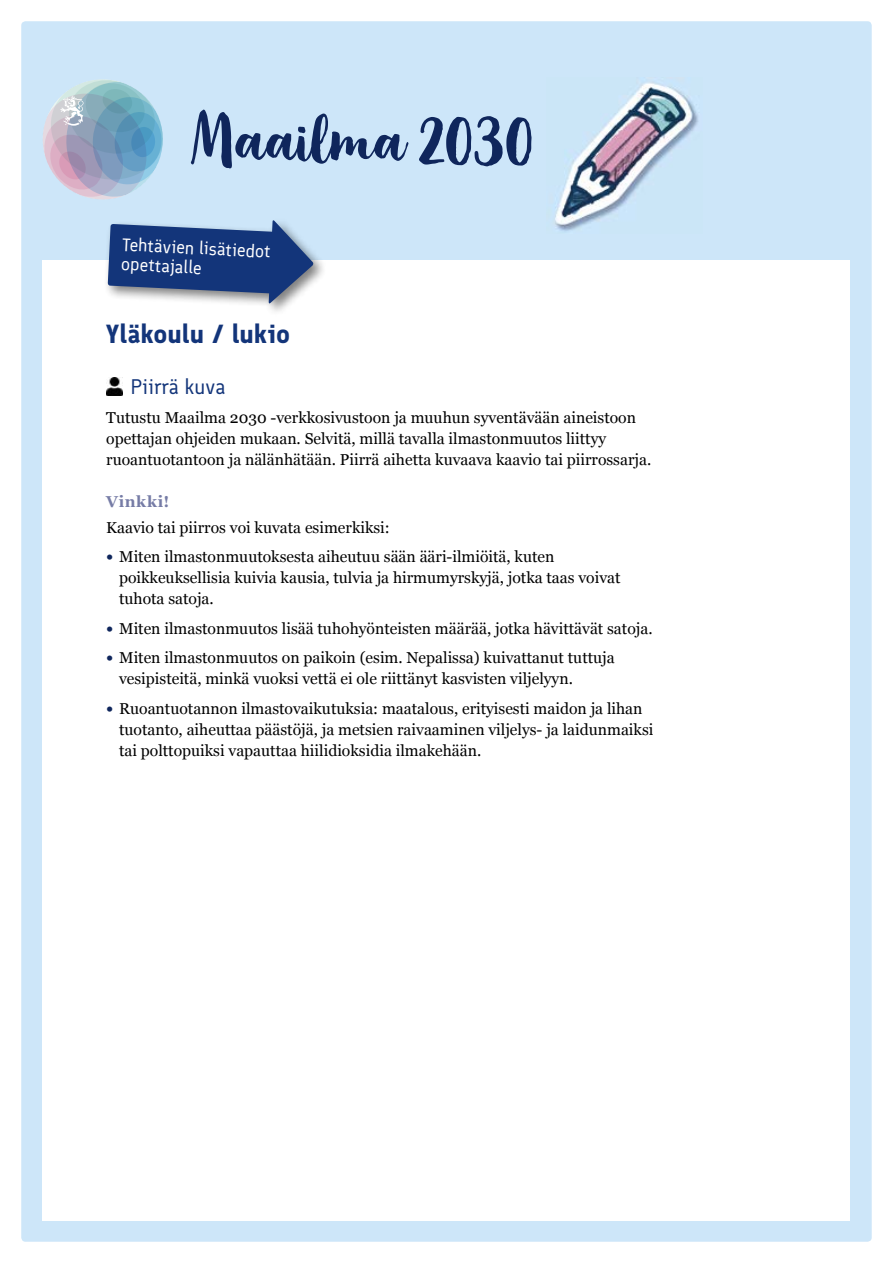
<style>
.page{position:relative;width:893px;height:1263px;background:#fff}
.page>*{position:absolute;margin:0;border:0;box-sizing:border-box;transform-origin:0 0}
.Otsikko_2{font:700 25.5px "Finlandica";color:#13357a}
.Otsikko_3{font:21px "Finlandica";color:#13357a}
.Lisätiedot{font:18px/19.6px "Finlandica";color:#fff}
.leipis{font:15.75px/21px "Georgia";color:#000}
.Väliotsikko{font:700 15.75px "Georgia";letter-spacing:.035em;color:#767ca6}
.s1{font-weight:700;font-size:16.5px;color:#0f265c}
</style>
<div class="page">
<div style="left:21px;top:21px;width:851px;height:1221px;background:#cde6f9;border-radius:4px"></div>
<div style="left:43px;top:260px;width:807px;height:960px;background:#fff"></div>
<img style="left:555px;top:82px;width:144px;height:150px">
<img style="left:106px;top:377px;width:16px;height:18px">
<div style="left:104px;top:217px;width:224px;height:100px;background:#000;opacity:.5"></div>
<svg style="left:108px;top:219px;width:206px;height:86px"></svg>
<svg style="left:43px;top:79px;width:120px;height:121px"></svg>
<svg style="left:191px;top:110px;width:217px;height:58px"></svg>
<svg style="left:419px;top:116px;width:112px;height:50px"></svg>
<p class="Lisätiedot" style="left:123px;top:234px;width:150px;rotate:3deg">Tehtävien lisätiedot opettajalle</p>
<h2 class="Otsikko_2" style="left:106px;top:318px;width:185px">Yläkoulu / lukio</h2>
<h3 class="Otsikko_3" style="left:130px;top:374px;width:97px">Piirrä kuva</h3>
<p class="leipis" style="left:106px;top:407px;width:546px">Tutustu Maailma 2030 -verkkosivustoon ja muuhun syventävään aineistoon opettajan ohjeiden mukaan. Selvitä, millä tavalla ilmastonmuutos liittyy ruoantuotantoon ja nälänhätään. Piirrä aihetta kuvaava kaavio tai piirrossarja.</p>
<h4 class="Väliotsikko" style="left:106px;top:490px;width:65px">Vinkki!</h4>
<p class="leipis" style="left:106px;top:516px;width:285px">Kaavio tai piirros voi kuvata esimerkiksi:</p>
<p class="leipis" style="left:119px;top:546px;width:503px;text-indent:-13px"><span class="s1">•</span> Miten ilmastonmuutoksesta aiheutuu sään ääri-ilmiöitä, kuten poikkeuksellisia kuivia kausia, tulvia ja hirmumyrskyjä, jotka taas voivat tuhota satoja.</p>
<p class="leipis" style="left:106px;top:617px;width:548px"><span class="s1">•</span> Miten ilmastonmuutos lisää tuhohyönteisten määrää, jotka hävittävät satoja.</p>
<p class="leipis" style="left:119px;top:647px;width:497px;text-indent:-13px"><span class="s1">•</span> Miten ilmastonmuutos on paikoin (esim. Nepalissa) kuivattanut tuttuja vesipisteitä, minkä vuoksi vettä ei ole riittänyt kasvisten viljelyyn.</p>
<p class="leipis" style="left:119px;top:697px;width:536px;text-indent:-13px"><span class="s1">•</span> Ruoantuotannon ilmastovaikutuksia: maatalous, erityisesti maidon ja lihan tuotanto, aiheuttaa päästöjä, ja metsien raivaaminen viljelys- ja laidunmaiksi tai polttopuiksi vapauttaa hiilidioksidia ilmakehään.</p>
</div>
